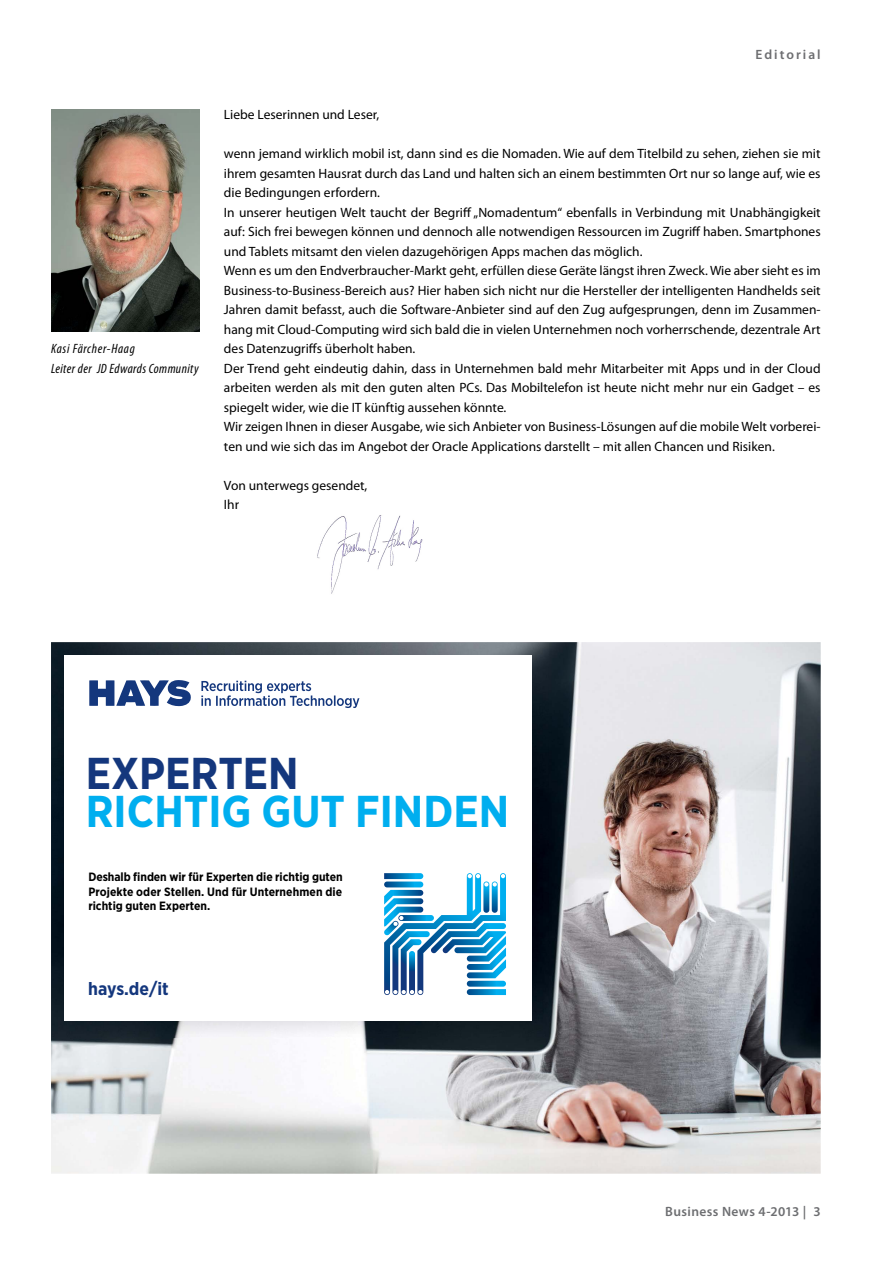
<style>
.page{position:relative;width:893px;height:1263px;background:#fff}
.page>*{position:absolute;margin:0;border:0;box-sizing:border-box;transform-origin:0 0}
.t1{font:700 44.55px "Gotham Narrow";color:#00aeef}
.t2{font:700 44.55px "Gotham Narrow";color:#14377d}
.t3{font:700 18px "Gotham Narrow";color:#14377d}
.t4{font:13.5px/19.5px "Myriad Pro";color:#000}
.t5{font:italic condensed 13.5px/19.5px "Myriad Pro";letter-spacing:.03em;color:#000}
.t6{font:600 13.5px "Myriad Pro";letter-spacing:.03em;color:#6d6e71}
.t7{font:600 13.5px "Myriad Pro";letter-spacing:.15em;color:#6d6e71}
.t8{font:700 12px/14.4px "Gotham Narrow";color:#000;text-align:justify}
</style>
<div class="page">
<img style="left:51px;top:642px;width:770px;height:532px">
<img style="left:52px;top:643px;width:497px;height:395px">
<div style="left:64px;top:655px;width:467px;height:365px;background:#fff"></div>
<svg style="left:89px;top:680px;width:270px;height:28px"></svg>
<svg style="left:384px;top:873px;width:122px;height:122px"></svg>
<img style="left:51px;top:109px;width:149px;height:222px">
<img style="left:317px;top:515px;width:106px;height:79px">
<p class="t5" style="left:51px;top:339px;width:149px">Kasi Färcher-Haag<br>Leiter der JD Edwards Community</p>
<p class="t7" style="left:755px;top:46px;width:67px">Editorial</p>
<p class="t4" style="left:224px;top:105px;width:157px">Liebe Leserinnen und Leser,</p>
<p class="t4" style="left:224px;top:144px;width:598px">wenn jemand wirklich mobil ist, dann sind es die Nomaden. Wie auf dem Titelbild zu sehen, ziehen sie mit ihrem gesamten Hausrat durch das Land und halten sich an einem bestimmten Ort nur so lange auf, wie es die Bedingungen erfordern.<br>In unserer heutigen Welt taucht der Begriff „Nomadentum“ ebenfalls in Verbindung mit Unabhängigkeit auf: Sich frei bewegen können und dennoch alle notwendigen Ressourcen im Zugriff haben. Smartphones und Tablets mitsamt den vielen dazugehörigen Apps machen das möglich.<br>Wenn es um den Endverbraucher-Markt geht, erfüllen diese Geräte längst ihren Zweck. Wie aber sieht es im Business-to-Business-Bereich aus? Hier haben sich nicht nur die Hersteller der intelligenten Handhelds seit Jahren damit befasst, auch die Software-Anbieter sind auf den Zug aufgesprungen, denn im Zusammen&shy;hang mit Cloud-Computing wird sich bald die in vielen Unternehmen noch vorherrschende, dezentrale Art des Datenzugriffs überholt haben.<br>Der Trend geht eindeutig dahin, dass in Unternehmen bald mehr Mitarbeiter mit Apps und in der Cloud arbeiten werden als mit den guten alten PCs. Das Mobiltelefon ist heute nicht mehr nur ein Gadget – es spiegelt wider, wie die IT künftig aussehen könnte.<br>Wir zeigen Ihnen in dieser Ausgabe, wie sich Anbieter von Business-Lösungen auf die mobile Welt vorberei&shy;ten und wie sich das im Angebot der Oracle Applications darstellt – mit allen Chancen und Risiken.</p>
<p class="t4" style="left:224px;top:475px;width:145px">Von unterwegs gesendet,<br>Ihr</p>
<h1 class="t2" style="left:86px;top:744px;width:215px">EXPERTEN</h1>
<h1 class="t1" style="left:86px;top:783px;width:425px">RICHTIG GUT FINDEN</h1>
<p class="t8" style="left:88px;top:870px;width:256px">Deshalb finden wir für Experten die richtig guten Projekte oder Stellen. Und für Unternehmen die richtig guten Experten.</p>
<h2 class="t3" style="left:88px;top:977px;width:82px">hays.de/it</h2>
<p class="t6" style="left:665px;top:1203px;width:157px">Business News 4-2013 | 3</p>
</div>
